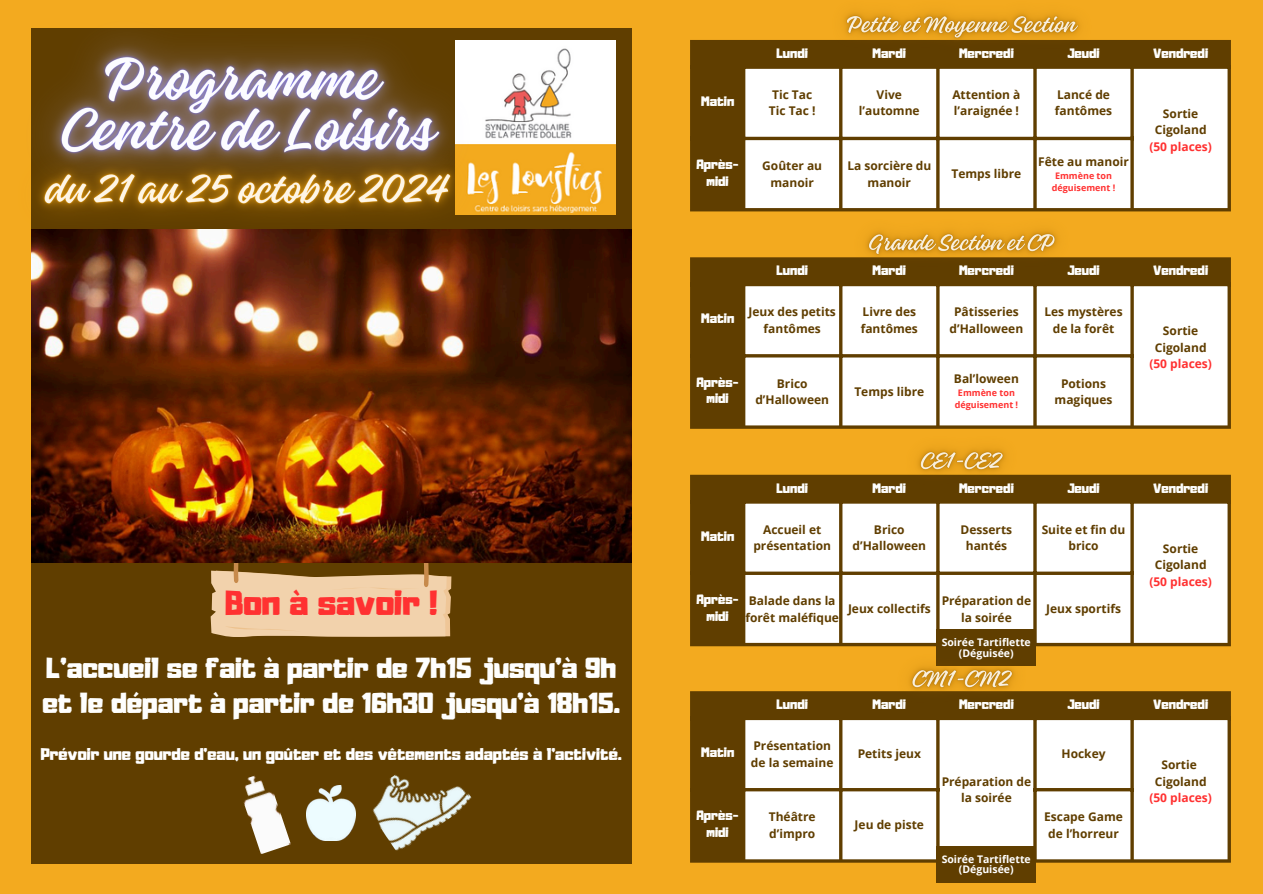
<style>
.page{position:relative;width:1263px;height:894px;background:#fff}
.page>*{position:absolute;margin:0;border:0;box-sizing:border-box;transform-origin:0 0}
.t1{font:30.75px "Adumu";color:#ff3131}
.t2{font:25.5px/34.8px "Adumu";color:#fefefd}
.t3{font:15px "Adumu";color:#fff}
.t4{font:700 12px/16.5px "Open Sans";color:#603e00;text-align:center}
.t5{font:12px/16.5px "Adumu";color:#fefefd;text-align:center}
.t6{font:700 12px/16.5px "Open Sans";color:#ff3131;text-align:center}
.t7{font:700 10.5px/10.2px "Open Sans";color:#fff;text-align:center}
.t8{font:700 9px/12.5px "Open Sans";color:#ff3131;text-align:center}
.s1{color:#603e00}
</style>
<div class="page">
<div style="left:0;top:0;width:1263px;height:893px;background:#f3aa1f"></div>
<div style="left:31px;top:29px;width:600px;height:834px;background:#603e00"></div>
<img style="left:522px;top:40px;width:93px;height:174px">
<svg style="left:211px;top:562px;width:240px;height:75px"></svg>
<img style="left:243px;top:775px;width:48px;height:79px">
<img style="left:306px;top:785px;width:50px;height:55px">
<img style="left:372px;top:774px;width:100px;height:77px">
<div style="left:693px;top:43px;width:534px;height:165px;background:#603e00"></div>
<div style="left:745px;top:69px;width:482px;height:139px;background:#fff"></div>
<hr style="left:690px;top:43px;width:3px;height:165px;background:#603e00">
<hr style="left:742px;top:43px;width:3px;height:165px;background:#603e00">
<hr style="left:839px;top:43px;width:3px;height:165px;background:#603e00">
<svg style="left:936px;top:75px;width:4px;height:118px"></svg>
<svg style="left:1033px;top:75px;width:4px;height:118px"></svg>
<svg style="left:1130px;top:43px;width:4px;height:165px"></svg>
<svg style="left:1227px;top:43px;width:4px;height:165px"></svg>
<hr style="left:690px;top:40px;width:541px;height:3px;background:#603e00">
<svg style="left:693px;top:65px;width:538px;height:4px"></svg>
<hr style="left:690px;top:137px;width:444px;height:3px;background:#603e00">
<hr style="left:690px;top:208px;width:541px;height:3px;background:#603e00">
<div style="left:693px;top:260px;width:534px;height:165px;background:#603e00"></div>
<div style="left:745px;top:286px;width:482px;height:139px;background:#fff"></div>
<hr style="left:690px;top:260px;width:3px;height:165px;background:#603e00">
<hr style="left:742px;top:260px;width:3px;height:165px;background:#603e00">
<hr style="left:839px;top:260px;width:3px;height:165px;background:#603e00">
<svg style="left:936px;top:293px;width:4px;height:117px"></svg>
<svg style="left:1033px;top:293px;width:4px;height:132px"></svg>
<svg style="left:1130px;top:260px;width:4px;height:165px"></svg>
<svg style="left:1227px;top:260px;width:4px;height:165px"></svg>
<hr style="left:690px;top:257px;width:541px;height:3px;background:#603e00">
<hr style="left:690px;top:283px;width:541px;height:3px;background:#603e00">
<hr style="left:690px;top:354px;width:444px;height:3px;background:#603e00">
<hr style="left:690px;top:425px;width:541px;height:3px;background:#603e00">
<div style="left:693px;top:478px;width:534px;height:164px;background:#603e00"></div>
<div style="left:745px;top:503px;width:482px;height:139px;background:#fff"></div>
<hr style="left:690px;top:478px;width:3px;height:164px;background:#603e00">
<hr style="left:742px;top:478px;width:3px;height:164px;background:#603e00">
<hr style="left:839px;top:478px;width:3px;height:164px;background:#603e00">
<svg style="left:936px;top:510px;width:4px;height:118px"></svg>
<svg style="left:1033px;top:478px;width:4px;height:150px"></svg>
<svg style="left:1130px;top:478px;width:4px;height:164px"></svg>
<svg style="left:1227px;top:478px;width:4px;height:164px"></svg>
<svg style="left:690px;top:474px;width:541px;height:4px;background:#7c5205"></svg>
<hr style="left:690px;top:500px;width:541px;height:3px;background:#603e00">
<hr style="left:690px;top:571px;width:444px;height:3px;background:#603e00">
<svg style="left:690px;top:642px;width:541px;height:4px;background:#7d612e"></svg>
<div style="left:693px;top:694px;width:534px;height:165px;background:#603e00"></div>
<div style="left:745px;top:719px;width:482px;height:140px;background:#fff"></div>
<hr style="left:690px;top:694px;width:3px;height:165px;background:#603e00">
<hr style="left:742px;top:694px;width:3px;height:165px;background:#603e00">
<hr style="left:839px;top:694px;width:3px;height:165px;background:#603e00">
<svg style="left:936px;top:728px;width:4px;height:117px"></svg>
<svg style="left:1033px;top:728px;width:4px;height:131px"></svg>
<svg style="left:1130px;top:694px;width:4px;height:165px"></svg>
<svg style="left:1227px;top:694px;width:4px;height:165px"></svg>
<hr style="left:690px;top:691px;width:541px;height:3px;background:#603e00">
<hr style="left:690px;top:716px;width:541px;height:3px;background:#603e00">
<svg style="left:693px;top:787px;width:247px;height:4px"></svg>
<svg style="left:1033px;top:787px;width:101px;height:4px"></svg>
<hr style="left:690px;top:859px;width:541px;height:3px;background:#603e00">
<img style="left:31px;top:229px;width:601px;height:333px">
<div style="left:936px;top:845px;width:100px;height:36px;background:#603e00"></div>
<img style="left:31px;top:28px;width:491px;height:227px">
<img style="left:31px;top:100px;width:477px;height:177px">
<img style="left:814px;top:12px;width:296px;height:63px">
<img style="left:836px;top:193px;width:251px;height:100px">
<img style="left:888px;top:410px;width:148px;height:100px">
<img style="left:879px;top:628px;width:165px;height:100px">
<p class="t1" style="left:225px;top:590px;width:214px">Bon à savoir !</p>
<p class="t2" style="left:42px;top:652px;width:579px">L’accueil se fait à partir de 7h15 jusqu’à 9h et le départ à partir de 16h30 jusqu’à 18h15.</p>
<p class="t3" style="left:41px;top:747px;width:582px">Prévoir une gourde d’eau, un goûter et des vêtements adaptés à l’activité.</p>
<p class="t5" style="left:701px;top:94px;width:35px">Matin</p>
<h6 class="t5" style="left:776px;top:46px;width:33px">Lundi</h6>
<p class="t5" style="left:873px;top:46px;width:35px">Mardi</p>
<p class="t5" style="left:959px;top:46px;width:56px">Mercredi</p>
<p class="t5" style="left:1067px;top:46px;width:34px">Jeudi</p>
<h5 class="t5" style="left:1153px;top:46px;width:57px">Vendredi</h5>
<p class="t4" style="left:772px;top:86px;width:42px">Tic Tac</p>
<p class="t4" style="left:769px;top:102px;width:48px">Tic Tac !</p>
<p class="t4" style="left:877px;top:86px;width:27px">Vive</p>
<p class="t4" style="left:859px;top:102px;width:62px">l’automne</p>
<p class="t4" style="left:952px;top:86px;width:70px;text-align:left">Attention à l’araignée !</p>
<p class="t4" style="left:1055px;top:86px;width:59px;text-align:left">Lancé de fantômes</p>
<p class="t4" style="left:1155px;top:105px;width:53px">Sortie<br>Cigoland</p>
<p class="t6" style="left:1149px;top:138px;width:64px">(50 places)</p>
<p class="t5" style="left:696px;top:157px;width:44px">Après&shy;midi</p>
<p class="t4" style="left:762px;top:157px;width:61px">Goûter au manoir</p>
<p class="t4" style="left:847px;top:157px;width:85px">La sorcière du manoir</p>
<p class="t4" style="left:951px;top:165px;width:71px">Temps libre</p>
<p class="t4" style="left:1038px;top:152px;width:92px">Fête au manoir</p>
<p class="t8" style="left:1052px;top:169px;width:65px">Emmène ton déguisement !</p>
<p class="t5" style="left:776px;top:263px;width:33px">Lundi</p>
<p class="t5" style="left:873px;top:263px;width:35px">Mardi</p>
<p class="t5" style="left:959px;top:263px;width:56px">Mercredi</p>
<p class="t5" style="left:1067px;top:263px;width:34px">Jeudi</p>
<p class="t5" style="left:1153px;top:263px;width:57px">Vendredi</p>
<p class="t5" style="left:701px;top:311px;width:35px">Matin</p>
<p class="t4" style="left:748px;top:303px;width:89px">Jeux des petits fantômes</p>
<p class="t4" style="left:861px;top:303px;width:59px;text-align:left">Livre des fantômes</p>
<p class="t4" style="left:950px;top:303px;width:75px">Pâtisseries d’Halloween</p>
<p class="t4" style="left:1044px;top:303px;width:80px">Les mystères de la forêt</p>
<p class="t5" style="left:696px;top:374px;width:44px">Après&shy;midi</p>
<p class="t4" style="left:755px;top:374px;width:75px">Brico d’Halloween</p>
<p class="t4" style="left:854px;top:382px;width:71px">Temps libre</p>
<p class="t4" style="left:954px;top:370px;width:66px">Bal’loween</p>
<p class="t8" style="left:955px;top:386px;width:65px">Emmène ton déguisement !</p>
<p class="t4" style="left:1054px;top:374px;width:59px">Potions magiques</p>
<p class="t4" style="left:1155px;top:322px;width:53px">Sortie<br>Cigoland</p>
<p class="t6" style="left:1149px;top:355px;width:64px">(50 places)</p>
<p class="t5" style="left:776px;top:480px;width:33px">Lundi</p>
<p class="t5" style="left:873px;top:480px;width:35px">Mardi</p>
<p class="t5" style="left:959px;top:480px;width:56px">Mercredi</p>
<p class="t5" style="left:1067px;top:480px;width:34px">Jeudi</p>
<p class="t5" style="left:1153px;top:480px;width:57px">Vendredi</p>
<p class="t5" style="left:701px;top:528px;width:35px">Matin</p>
<p class="t4" style="left:753px;top:520px;width:79px">Accueil et présentation</p>
<p class="t4" style="left:852px;top:520px;width:75px">Brico d’Halloween</p>
<p class="t4" style="left:961px;top:520px;width:53px">Desserts hantés</p>
<p class="t4" style="left:1042px;top:520px;width:85px">Suite et fin du brico</p>
<p class="t5" style="left:696px;top:592px;width:44px">Après&shy;midi</p>
<p class="t4" style="left:745px;top:592px;width:95px;text-align:left">Balade dans la forêt maléfique</p>
<p class="t4" style="left:848px;top:600px;width:84px">Jeux collectifs</p>
<p class="t4" style="left:942px;top:592px;width:91px">Préparation de la soirée</p>
<p class="t4" style="left:1046px;top:600px;width:76px">Jeux sportifs</p>
<p class="t7" style="left:942px;top:637px;width:91px">Soirée Tartiflette (Déguisée)</p>
<p class="t4" style="left:1155px;top:539px;width:53px">Sortie<br>Cigoland</p>
<p class="t6" style="left:1149px;top:572px;width:64px">(50 places)</p>
<p class="t5" style="left:776px;top:697px;width:33px">Lundi</p>
<p class="t5" style="left:873px;top:697px;width:35px">Mardi</p>
<p class="t5" style="left:959px;top:697px;width:56px">Mercredi</p>
<p class="t5" style="left:1067px;top:697px;width:34px">Jeudi</p>
<p class="t5" style="left:1153px;top:697px;width:57px">Vendredi</p>
<p class="t5" style="left:701px;top:745px;width:35px">Matin</p>
<p class="t4" style="left:751px;top:737px;width:84px;text-align:left">Présentation de la semaine</p>
<p class="t4" style="left:858px;top:745px;width:65px">Petits jeux</p>
<p class="t4" style="left:942px;top:772px;width:91px">Préparation de la soirée</p>
<p class="t4" style="left:1061px;top:745px;width:46px">Hockey</p>
<p class="t5" style="left:696px;top:808px;width:44px">Après&shy;midi</p>
<p class="t4" style="left:769px;top:808px;width:48px;text-align:left">Théâtre d’impro</p>
<p class="t4" style="left:855px;top:816px;width:71px">Jeu de piste</p>
<p class="t4" style="left:1044px;top:808px;width:80px">Escape Game de l’horreur</p>
<p class="t7" style="left:942px;top:853px;width:91px">Soirée Tartiflette (Déguisée)</p>
<p class="t4" style="left:1161px;top:756px;width:37px">Sortie</p>
<p class="t6" style="left:1149px;top:772px;width:64px"><span class="s1">Cigoland </span>(50 places)</p>
</div>
